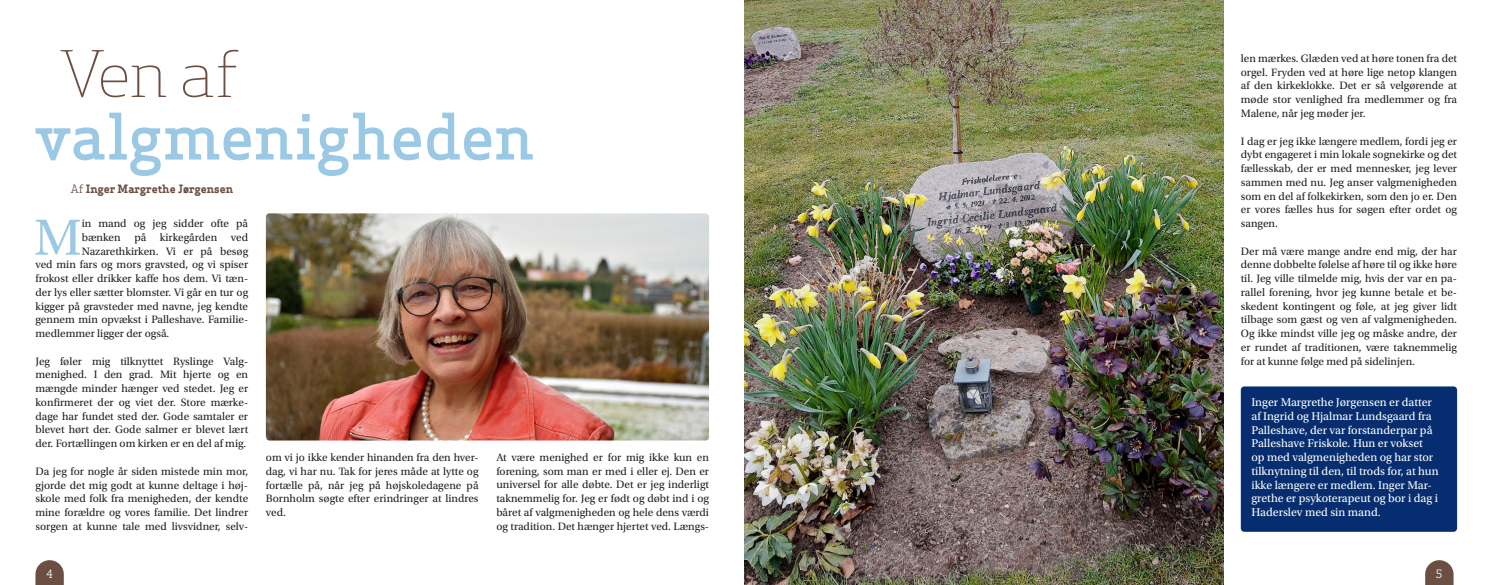
<style>
.page{position:relative;width:1489px;height:585px;background:#fff}
.page>*{position:absolute;margin:0;border:0;box-sizing:border-box;transform-origin:0 0}
.t1{font:500 62.5px "Apex Serif";letter-spacing:-.01em;color:#9bc9e5}
.t2{font:300 62.5px "Apex Serif";color:#6a4f42}
.t3{font:53.38px "Utopia Std";color:#9bc9e5}
.t4{font:11.88px/13.8px "Utopia Std";color:#fff}
.t5{font:11.25px/13.8px "Utopia Std";color:#231f20;text-align:justify}
.t6{font:700 11.25px "Apex Serif";color:#6a4f42}
.t7{font:11.25px "Apex Serif";color:#fff}
.s1{font-weight:400}
</style>
<div class="page">
<img style="left:744px;top:0;width:478px;height:585px">
<img style="left:266px;top:213px;width:443px;height:227px">
<svg style="left:35px;top:560px;width:29px;height:25px"></svg>
<svg style="left:1425px;top:560px;width:28px;height:25px"></svg>
<div style="left:1240px;top:386px;width:216px;height:145px;background:#052d6f;border-radius:4px"></div>
<h1 class="t2" style="left:60px;top:34px;width:181px">Ven af</h1>
<h1 class="t1" style="left:35px;top:96px;width:500px">valgmenigheden</h1>
<p class="t6" style="left:71px;top:181px;width:164px"><span class="s1">Af</span> Inger Margrethe Jørgensen</p>
<h2 class="t3" style="left:34px;top:208px;width:49px">M</h2>
<p class="t5" style="left:82px;top:217px;width:168px">in mand og jeg sidder ofte på</p>
<p class="t5" style="left:82px;top:230px;width:168px">bænken på kirkegården ved</p>
<p class="t5" style="left:82px;top:244px;width:168px">Nazarethkirken. Vi er på besøg</p>
<p class="t5" style="left:35px;top:258px;width:214px">ved min fars og mors gravsted, og vi spiser</p>
<p class="t5" style="left:35px;top:272px;width:214px">frokost eller drikker kaffe hos dem. Vi tæn-</p>
<p class="t5" style="left:35px;top:285px;width:214px">der lys eller sætter blomster. Vi går en tur og</p>
<p class="t5" style="left:35px;top:299px;width:214px">kigger på gravsteder med navne, jeg kendte</p>
<p class="t5" style="left:35px;top:313px;width:214px">gennem min opvækst i Palleshave. Familie-</p>
<p class="t5" style="left:35px;top:327px;width:135px">medlemmer ligger der også.</p>
<p class="t5" style="left:35px;top:354px;width:214px">Jeg føler mig tilknyttet Ryslinge Valg&shy;menighed. I den grad. Mit hjerte og en mængde minder hænger ved stedet. Jeg er konfirmeret der og viet der. Store mærke&shy;dage har fundet sted der. Gode samtaler er blevet hørt der. Gode salmer er blevet lært der. Fortællingen om kirken er en del af mig.</p>
<p class="t5" style="left:35px;top:464px;width:214px">Da jeg for nogle år siden mistede min mor, gjorde det mig godt at kunne deltage i høj&shy;skole med folk fra menigheden, der kendte mine forældre og vores familie. Det lindrer sorgen at kunne tale med livsvidner, selv-</p>
<p class="t5" style="left:266px;top:450px;width:214px">om vi jo ikke kender hinanden fra den hver&shy;dag, vi har nu. Tak for jeres måde at lytte og fortælle på, når jeg på højskoledagene på Bornholm søgte efter erindringer at lindres ved.</p>
<p class="t5" style="left:496px;top:450px;width:214px">At være menighed er for mig ikke kun en forening, som man er med i eller ej. Den er universel for alle døbte. Det er jeg inderligt taknemmelig for. Jeg er født og døbt ind i og båret af valgmenigheden og hele dens værdi og tradition. Det hænger hjertet ved. Længs-</p>
<p class="t5" style="left:1240px;top:52px;width:218px">len mærkes. Glæden ved at høre tonen fra det orgel. Fryden ved at høre lige netop klangen af den kirkeklokke. Det er så velgørende at møde stor venlighed fra medlemmer og fra Malene, når jeg møder jer.</p>
<p class="t5" style="left:1240px;top:134px;width:218px">I dag er jeg ikke længere medlem, fordi jeg er dybt engageret i min lokale sognekirke og det fællesskab, der er med mennesker, jeg lever sammen med nu. Jeg anser valgmenigheden som en del af folkekirken, som den jo er. Den er vores fælles hus for søgen efter ordet og sangen.</p>
<p class="t5" style="left:1240px;top:244px;width:218px">Der må være mange andre end mig, der har denne dobbelte følelse af høre til og ikke høre til. Jeg ville tilmelde mig, hvis der var en pa&shy;rallel forening, hvor jeg kunne betale et be&shy;skedent kontingent og føle, at jeg giver lidt tilbage som gæst og ven af valgmenigheden.<br>Og ikke mindst ville jeg og måske andre, der er rundet af traditionen, være taknemmelig for at kunne følge med på sidelinjen.</p>
<p class="t4" style="left:1251px;top:395px;width:189px">Inger Margrethe Jørgensen er datter af Ingrid og Hjalmar Lundsgaard fra Palleshave, der var forstanderpar på Palleshave Friskole. Hun er vokset op med valgmenigheden og har stor tilknytning til den, til trods for, at hun ikke længere er medlem. Inger Mar&shy;grethe er psykoterapeut og bor i dag i Haderslev med sin mand.</p>
<p class="t7" style="left:46px;top:566px;width:8px">4</p>
<p class="t7" style="left:1435px;top:566px;width:8px">5</p>
</div>
